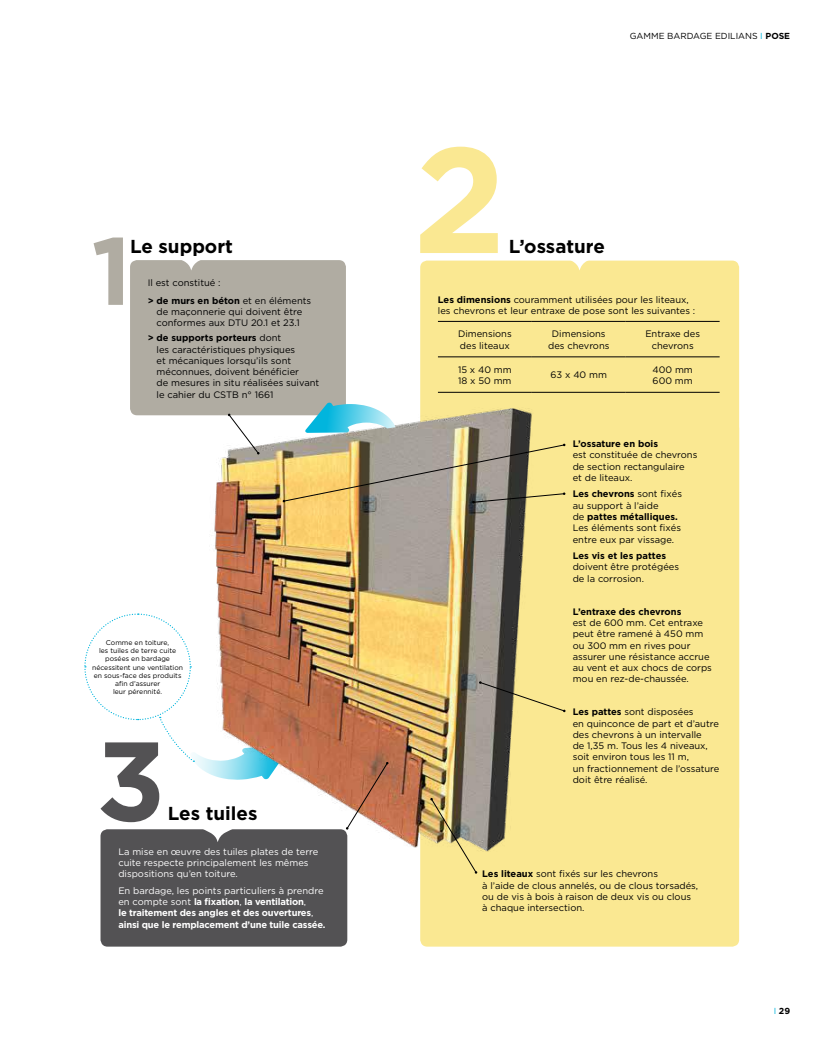
<style>
.page{position:relative;width:815px;height:1053px;background:#fff}
.page>*{position:absolute;margin:0;border:0;box-sizing:border-box;transform-origin:0 0}
.t1{font:700 18.75px "Gotham HTF";color:#000}
.t2{font:9.38px/11.2px "Gotham HTF";color:#000}
.t3{font:700 9.38px/11.2px "Gotham HTF";letter-spacing:-.02em;color:#fff}
.t4{font:9.38px/11.2px "Gotham HTF";color:#fff}
.t5{font:700 9.38px "Gotham HTF";color:#000}
.t6{font:8.75px "Gotham HTF";color:#000}
.t7{font:700 8.75px "Gotham HTF";color:#000}
.t8{font:6.88px/8.2px "Gotham HTF";color:#000;text-align:center}
.s1{font-weight:700}
.s2{font-weight:400}
.s3{color:#00b5dd}
.s4{font-weight:400;color:#00b5dd}
</style>
<div class="page">
<div style="left:130px;top:260px;width:216px;height:155px;background:#b0aca2;border-radius:7px"></div>
<svg style="left:181px;top:260px;width:20px;height:10px"></svg>
<svg style="left:94px;top:237px;width:29px;height:68px"></svg>
<div style="left:420px;top:260px;width:319px;height:686px;background:#fae892;border-radius:7px"></div>
<hr style="left:438px;top:321px;width:94px;height:1px;background:#000">
<hr style="left:532px;top:321px;width:94px;height:1px;background:#000">
<hr style="left:626px;top:321px;width:94px;height:1px;background:#000">
<hr style="left:438px;top:356px;width:94px;height:1px;background:#000">
<hr style="left:532px;top:356px;width:94px;height:1px;background:#000">
<hr style="left:626px;top:356px;width:94px;height:1px;background:#000">
<hr style="left:532px;top:392px;width:94px;height:1px;background:#000">
<hr style="left:626px;top:392px;width:94px;height:1px;background:#000">
<hr style="left:438px;top:392px;width:94px;height:1px;background:#000">
<img style="left:145px;top:401px;width:387px;height:457px">
<svg style="left:420px;top:147px;width:78px;height:106px"></svg>
<svg style="left:346px;top:761px;width:43px;height:68px"></svg>
<div style="left:101px;top:829px;width:246px;height:117px;background:#535254;border-radius:7px"></div>
<svg style="left:559px;top:260px;width:42px;height:10px"></svg>
<div style="left:464px;top:851px;width:257px;height:77px;background:#fae892;border-radius:7px"></div>
<svg style="left:228px;top:413px;width:32px;height:41px"></svg>
<svg style="left:283px;top:443px;width:282px;height:60px"></svg>
<svg style="left:479px;top:681px;width:87px;height:31px"></svg>
<img style="left:430px;top:797px;width:47px;height:76px">
<svg style="left:305px;top:402px;width:91px;height:31px"></svg>
<svg style="left:84px;top:613px;width:206px;height:229px"></svg>
<h1 class="t1" style="left:130px;top:235px;width:105px">Le support</h1>
<p class="t2" style="left:148px;top:273px;width:165px;line-height:18.4px">Il est constitué :<br><span class="s1">&gt; de murs en béton</span> et en éléments</p>
<p class="t2" style="left:157px;top:306px;width:147px">de maçonnerie qui doivent être conformes aux DTU 20.1 et 23.1</p>
<p class="t2" style="left:157px;top:332px;width:164px;text-indent:-9px"><span class="s1">&gt; de supports porteurs</span> dont<br>les caractéristiques physiques<br>et mécaniques lorsqu’ils sont méconnues, doivent bénéficier<br>de mesures in situ réalisées suivant le cahier du CSTB n° 1661</p>
<p class="t8" style="left:92px;top:638px;width:92px">Comme en toiture,<br>les tuiles de terre cuite posées en bardage nécessitent une ventilation en sous-face des produits afin d’assurer<br>leur pérennité.</p>
<h1 class="t1" style="left:168px;top:802px;width:91px">Les tuiles</h1>
<p class="t4" style="left:118px;top:845px;width:201px">La mise en œuvre des tuiles plates de terre cuite respecte principalement les mêmes dispositions qu’en toiture.</p>
<p class="t3" style="left:118px;top:884px;width:209px"><span class="s2">En bardage, les points particuliers à prendre en compte sont</span> la fixation<span class="s2">,</span> la ventilation<span class="s2">,<br></span>le traitement des angles et des ouvertures<span class="s2">, </span>ainsi que le remplacement d’une tuile cassée.</p>
<p class="t6" style="left:630px;top:31px;width:162px">GAMME BARDAGE EDILIANS <span class="s3">I</span> <span class="s1">POSE</span></p>
<h1 class="t1" style="left:509px;top:235px;width:98px">L’ossature</h1>
<p class="t2" style="left:438px;top:293px;width:259px"><span class="s1">Les dimensions</span> couramment utilisées pour les liteaux, les chevrons et leur entraxe de pose sont les suivantes :</p>
<p class="t2" style="left:458px;top:328px;width:55px">Dimensions des liteaux</p>
<p class="t2" style="left:548px;top:328px;width:63px;text-align:center">Dimensions des chevrons</p>
<p class="t2" style="left:645px;top:328px;width:56px;text-align:center">Entraxe des chevrons</p>
<p class="t2" style="left:458px;top:364px;width:55px">15 x 40 mm<br>18 x 50 mm</p>
<p class="t2" style="left:551px;top:369px;width:58px">63 x 40 mm</p>
<p class="t2" style="left:653px;top:364px;width:42px">400 mm<br>600 mm</p>
<p class="t5" style="left:573px;top:438px;width:87px">L’ossature en bois</p>
<p class="t2" style="left:573px;top:449px;width:126px">est constituée de chevrons de section rectangulaire<br>et de liteaux.</p>
<p class="t2" style="left:573px;top:488px;width:111px"><span class="s1">Les chevrons</span> sont fixés au support à l’aide<br>de <span class="s1">pattes métalliques.<br></span>Les éléments sont fixés entre eux par vissage.</p>
<p class="t5" style="left:573px;top:550px;width:95px">Les vis et les pattes</p>
<p class="t2" style="left:573px;top:561px;width:108px">doivent être protégées de la corrosion.</p>
<p class="t5" style="left:573px;top:606px;width:110px">L’entraxe des chevrons</p>
<p class="t2" style="left:573px;top:617px;width:141px">est de 600 mm. Cet entraxe peut être ramené à 450 mm ou 300 mm en rives pour assurer une résistance accrue au vent et aux chocs de corps mou en rez-de-chaussée.</p>
<p class="t2" style="left:573px;top:706px;width:148px"><span class="s1">Les pattes</span> sont disposées<br>en quinconce de part et d’autre des chevrons à un intervalle<br>de 1,35 m. Tous les 4 niveaux, soit environ tous les 11 m,<br>un fractionnement de l’ossature doit être réalisé.</p>
<p class="t2" style="left:482px;top:868px;width:218px"><span class="s1">Les liteaux</span> sont fixés sur les chevrons<br>à l’aide de clous annelés, ou de clous torsadés, ou de vis à bois à raison de deux vis ou clous à chaque intersection.</p>
<p class="t7" style="left:774px;top:1005px;width:18px"><span class="s4">I</span> 29</p>
</div>
